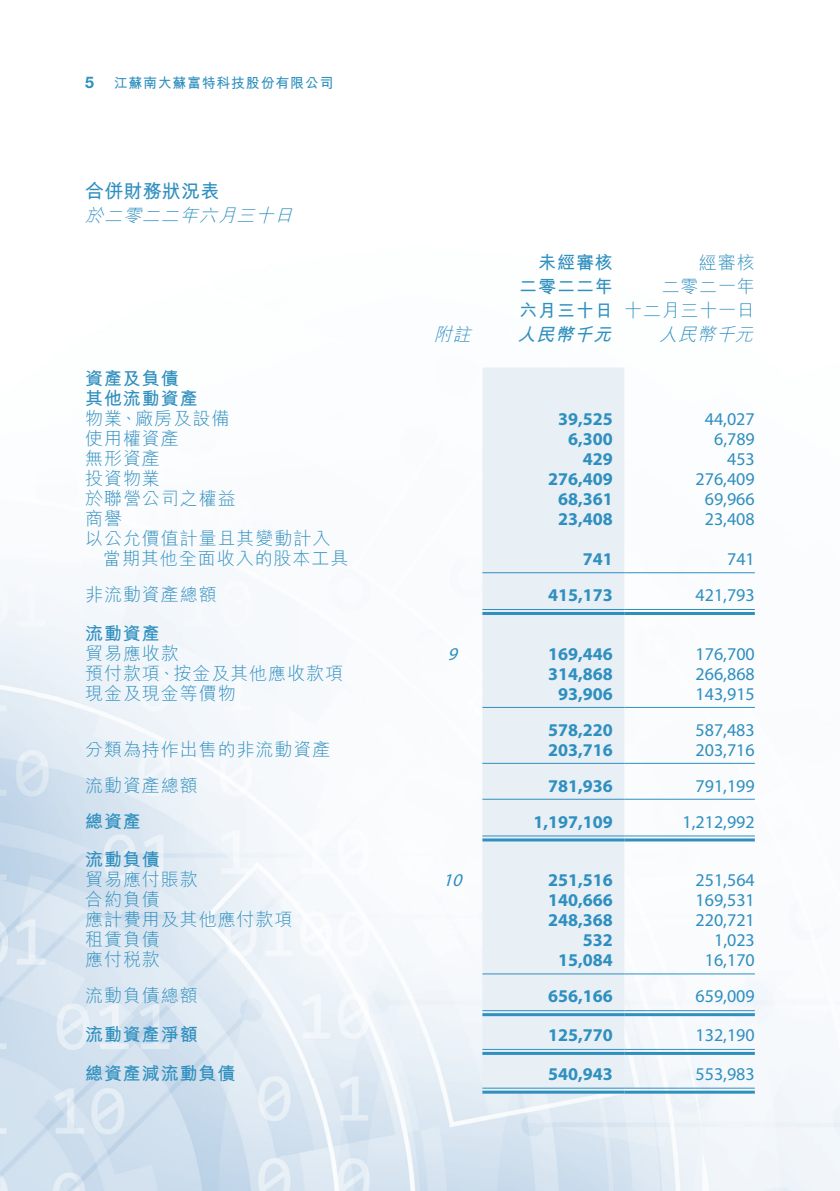
<style>
.page{position:relative;width:840px;height:1191px;background:#fff}
.page>*{position:absolute;margin:0;border:0;box-sizing:border-box;transform-origin:0 0}
.t1{font:700 19px "M Hei HK";letter-spacing:.01em;color:#2f8fbf}
.t2{font:300 18px/24px "M Hei HK";letter-spacing:.05em;color:#2f8fbf;text-align:right}
.t3{font:18px "Myriad Pro";color:#2f8fbf}
.t4{font:700 18px "Myriad Pro";color:#2f8fbf}
.t5{font:700 18px/24px "M Hei HK";letter-spacing:.05em;color:#2f8fbf}
.t6{font:italic 300 18px "M Hei HK";color:#2f8fbf}
.t7{font:italic 700 18px "M Hei HK";color:#2f8fbf}
.t8{font:italic 18px "Myriad Pro";color:#2f8fbf}
.t9{font:700 16px "Helvetica Neue LT Std";color:#2f8fbf}
.t10{font:700 14px "M Hei HK";letter-spacing:.05em;color:#2f8fbf}
</style>
<div class="page">
<img style="left:0;top:456px;width:839px;height:735px">
<div style="left:482px;top:367px;width:142px;height:723px;background:#e8f0f6"></div>
<hr style="left:482px;top:572px;width:142px;height:1px;background:#2f8fbf">
<hr style="left:624px;top:572px;width:130px;height:1px;background:#2f8fbf">
<hr style="left:482px;top:609px;width:142px;height:1px;background:#2f8fbf">
<hr style="left:482px;top:612px;width:142px;height:3px;background:#2f8fbf">
<hr style="left:624px;top:609px;width:130px;height:1px;background:#2f8fbf">
<hr style="left:624px;top:612px;width:130px;height:3px;background:#2f8fbf">
<hr style="left:482px;top:707px;width:142px;height:1px;background:#2f8fbf">
<hr style="left:624px;top:707px;width:130px;height:1px;background:#2f8fbf">
<hr style="left:482px;top:763px;width:142px;height:1px;background:#2f8fbf">
<hr style="left:624px;top:763px;width:130px;height:1px;background:#2f8fbf">
<hr style="left:482px;top:798px;width:142px;height:1px;background:#2f8fbf">
<hr style="left:624px;top:798px;width:130px;height:1px;background:#2f8fbf">
<hr style="left:482px;top:835px;width:142px;height:1px;background:#2f8fbf">
<hr style="left:482px;top:838px;width:142px;height:3px;background:#2f8fbf">
<hr style="left:624px;top:835px;width:130px;height:1px;background:#2f8fbf">
<hr style="left:624px;top:838px;width:130px;height:3px;background:#2f8fbf">
<hr style="left:482px;top:973px;width:142px;height:1px;background:#2f8fbf">
<hr style="left:624px;top:973px;width:130px;height:1px;background:#2f8fbf">
<hr style="left:482px;top:1010px;width:142px;height:1px;background:#2f8fbf">
<hr style="left:482px;top:1013px;width:142px;height:3px;background:#2f8fbf">
<hr style="left:624px;top:1010px;width:130px;height:1px;background:#2f8fbf">
<hr style="left:624px;top:1013px;width:130px;height:3px;background:#2f8fbf">
<hr style="left:482px;top:1049px;width:142px;height:1px;background:#2f8fbf">
<hr style="left:482px;top:1052px;width:142px;height:3px;background:#2f8fbf">
<hr style="left:624px;top:1049px;width:130px;height:1px;background:#2f8fbf">
<hr style="left:624px;top:1052px;width:130px;height:3px;background:#2f8fbf">
<hr style="left:482px;top:1087px;width:142px;height:1px;background:#2f8fbf">
<hr style="left:482px;top:1090px;width:142px;height:3px;background:#2f8fbf">
<hr style="left:624px;top:1087px;width:130px;height:1px;background:#2f8fbf">
<hr style="left:624px;top:1090px;width:130px;height:3px;background:#2f8fbf">
<p class="t9" style="left:85px;top:72px;width:10px">5</p>
<p class="t10" style="left:114px;top:72px;width:221px">江蘇南大蘇富特科技股份有限公司</p>
<p class="t1" style="left:85px;top:178px;width:136px">合併財務狀況表</p>
<p class="t6" style="left:85px;top:207px;width:213px">於二零二二年六月三十日</p>
<p class="t6" style="left:433px;top:325px;width:43px">附註</p>
<p class="t5" style="left:519px;top:249px;width:95px;text-align:justify;text-indent:19px">未經審核二零二二年六月三十日</p>
<p class="t7" style="left:517px;top:321px;width:101px">人民幣千元</p>
<p class="t2" style="left:698px;top:250px;width:57px">經審核</p>
<p class="t2" style="left:624px;top:274px;width:132px">二零二一年<br>十二月三十一日</p>
<p class="t6" style="left:658px;top:325px;width:100px">人民幣千元</p>
<p class="t5" style="left:85px;top:367px;width:114px;line-height:20px">資產及負債其他流動資產</p>
<p class="t2" style="left:85px;top:406px;width:146px">物業、廠房及設備</p>
<p class="t4" style="left:558px;top:407px;width:56px">39,525</p>
<p class="t3" style="left:704px;top:408px;width:51px">44,027</p>
<p class="t2" style="left:85px;top:426px;width:95px">使用權資產</p>
<p class="t4" style="left:568px;top:427px;width:46px">6,300</p>
<p class="t3" style="left:713px;top:428px;width:42px">6,789</p>
<p class="t2" style="left:85px;top:446px;width:76px">無形資產</p>
<p class="t4" style="left:582px;top:447px;width:31px">429</p>
<p class="t3" style="left:726px;top:448px;width:29px">453</p>
<p class="t2" style="left:85px;top:466px;width:76px">投資物業</p>
<p class="t4" style="left:548px;top:467px;width:66px">276,409</p>
<p class="t3" style="left:695px;top:468px;width:61px">276,409</p>
<p class="t2" style="left:85px;top:486px;width:152px">於聯營公司之權益</p>
<p class="t4" style="left:558px;top:487px;width:56px">68,361</p>
<p class="t3" style="left:704px;top:488px;width:51px">69,966</p>
<p class="t2" style="left:85px;top:508px;width:247px;line-height:20px;text-align:left">商譽<br>以公允價值計量且其變動計入</p>
<p class="t4" style="left:558px;top:507px;width:56px">23,408</p>
<p class="t3" style="left:704px;top:508px;width:51px">23,408</p>
<p class="t2" style="left:103px;top:546px;width:247px">當期其他全面收入的股本工具</p>
<p class="t4" style="left:582px;top:547px;width:31px">741</p>
<p class="t3" style="left:726px;top:548px;width:29px">741</p>
<p class="t2" style="left:85px;top:582px;width:133px">非流動資產總額</p>
<p class="t5" style="left:85px;top:620px;width:76px">流動資產</p>
<p class="t4" style="left:548px;top:583px;width:66px">415,173</p>
<p class="t3" style="left:695px;top:584px;width:61px">421,793</p>
<p class="t2" style="left:85px;top:641px;width:95px">貿易應收款</p>
<p class="t8" style="left:447px;top:643px;width:17px">9</p>
<p class="t4" style="left:548px;top:642px;width:66px">169,446</p>
<p class="t3" style="left:695px;top:643px;width:61px">176,700</p>
<p class="t2" style="left:85px;top:661px;width:259px">預付款項、按金及其他應收款項</p>
<p class="t4" style="left:548px;top:662px;width:66px">314,868</p>
<p class="t3" style="left:695px;top:663px;width:61px">266,868</p>
<p class="t2" style="left:85px;top:681px;width:152px">現金及現金等價物</p>
<p class="t4" style="left:558px;top:682px;width:56px">93,906</p>
<p class="t3" style="left:695px;top:683px;width:61px">143,915</p>
<p class="t4" style="left:548px;top:718px;width:66px">578,220</p>
<p class="t3" style="left:695px;top:718px;width:61px">587,483</p>
<p class="t2" style="left:85px;top:737px;width:247px">分類為持作出售的非流動資產</p>
<p class="t4" style="left:548px;top:738px;width:66px">203,716</p>
<p class="t3" style="left:695px;top:738px;width:61px">203,716</p>
<p class="t2" style="left:85px;top:773px;width:114px">流動資產總額</p>
<p class="t4" style="left:548px;top:774px;width:66px">781,936</p>
<p class="t3" style="left:695px;top:774px;width:61px">791,199</p>
<p class="t5" style="left:85px;top:800px;width:76px;line-height:38.8px">總資產流動負債</p>
<p class="t4" style="left:533px;top:810px;width:81px">1,197,109</p>
<p class="t3" style="left:682px;top:810px;width:74px">1,212,992</p>
<p class="t2" style="left:85px;top:867px;width:114px">貿易應付賬款</p>
<p class="t8" style="left:442px;top:869px;width:26px">10</p>
<p class="t4" style="left:548px;top:868px;width:66px">251,516</p>
<p class="t3" style="left:695px;top:869px;width:61px">251,564</p>
<p class="t2" style="left:85px;top:887px;width:76px">合約負債</p>
<p class="t4" style="left:548px;top:888px;width:66px">140,666</p>
<p class="t3" style="left:695px;top:889px;width:61px">169,531</p>
<p class="t2" style="left:85px;top:907px;width:209px">應計費用及其他應付款項</p>
<p class="t4" style="left:548px;top:908px;width:66px">248,368</p>
<p class="t3" style="left:695px;top:909px;width:61px">220,721</p>
<p class="t2" style="left:85px;top:927px;width:76px">租賃負債</p>
<p class="t4" style="left:582px;top:928px;width:31px">532</p>
<p class="t3" style="left:713px;top:929px;width:42px">1,023</p>
<p class="t2" style="left:85px;top:947px;width:76px">應付稅款</p>
<p class="t4" style="left:558px;top:948px;width:56px">15,084</p>
<p class="t3" style="left:704px;top:949px;width:51px">16,170</p>
<p class="t2" style="left:85px;top:983px;width:114px">流動負債總額</p>
<p class="t4" style="left:548px;top:984px;width:66px">656,166</p>
<p class="t3" style="left:695px;top:985px;width:61px">659,009</p>
<p class="t5" style="left:85px;top:1021px;width:114px">流動資產淨額</p>
<p class="t4" style="left:548px;top:1023px;width:66px">125,770</p>
<p class="t3" style="left:695px;top:1024px;width:61px">132,190</p>
<p class="t5" style="left:85px;top:1059px;width:152px">總資產減流動負債</p>
<p class="t4" style="left:548px;top:1062px;width:66px">540,943</p>
<p class="t3" style="left:695px;top:1062px;width:61px">553,983</p>
</div>
